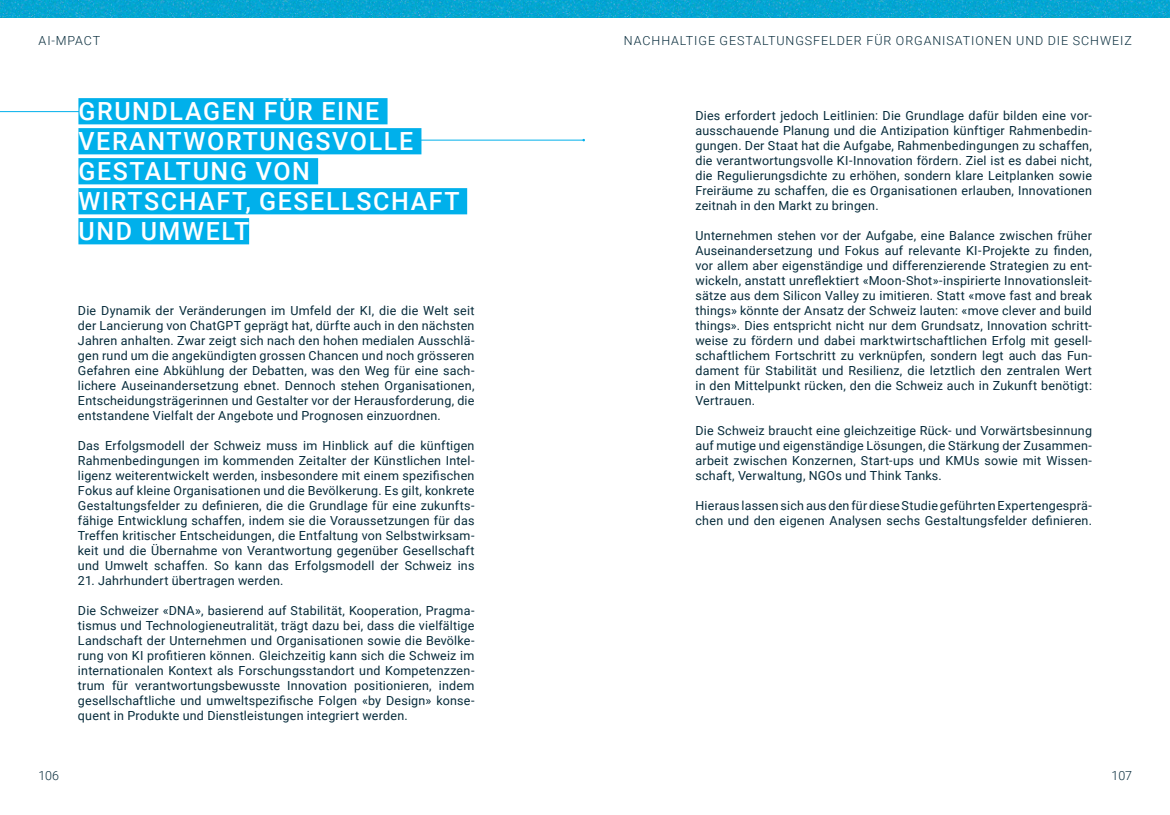
<style>
.page{position:relative;width:1170px;height:815px;background:#fff}
.page>*{position:absolute;margin:0;border:0;box-sizing:border-box;transform-origin:0 0}
.t1{font:500 25px/30px "Roboto";letter-spacing:.065em;color:#fff}
.t2{font:12.5px/15px "Roboto";letter-spacing:.02em;color:#062b3b;text-align:justify}
.t3{font:300 12.5px "Roboto";letter-spacing:.075em;color:#062b3b}
</style>
<div class="page">
<img style="left:584px;top:0;width:583px;height:18px">
<svg style="left:1167px;top:0;width:2px;height:18px"></svg>
<svg style="left:2px;top:0;width:582px;height:18px;background:#08a5d1"></svg>
<svg style="left:0;top:0;width:2px;height:18px"></svg>
<hr style="left:0;top:111px;width:99px;height:1px;background:#00b0eb">
<hr style="left:163px;top:140px;width:420px;height:1px;background:#00b0eb">
<div style="left:78px;top:98px;width:309px;height:26px;background:#00b0eb"></div>
<div style="left:78px;top:128px;width:343px;height:26px;background:#00b0eb"></div>
<div style="left:78px;top:158px;width:240px;height:26px;background:#00b0eb"></div>
<div style="left:78px;top:188px;width:389px;height:26px;background:#00b0eb"></div>
<div style="left:78px;top:218px;width:171px;height:26px;background:#00b0eb"></div>
<p class="t3" style="left:39px;top:32px;width:63px">AI-MPACT</p>
<p class="t3" style="left:623px;top:32px;width:509px">NACHHALTIGE GESTALTUNGSFELDER FÜR ORGANISATIONEN UND DIE SCHWEIZ</p>
<h1 class="t1" style="left:78px;top:95px;width:383px">GRUNDLAGEN FÜR EINE<br>VERANTWORTUNGSVOLLE<br>GESTALTUNG VON<br>WIRTSCHAFT, GESELLSCHAFT<br>UND UMWELT</h1>
<p class="t2" style="left:78px;top:303px;width:398px">Die Dynamik der Veränderungen im Umfeld der KI, die die Welt seit der Lancierung von ChatGPT geprägt hat, dürfte auch in den nächsten Jahren anhalten. Zwar zeigt sich nach den hohen medialen Ausschlä&shy;gen rund um die angekündigten grossen Chancen und noch grösseren Gefahren eine Abkühlung der Debatten, was den Weg für eine sach&shy;lichere Auseinandersetzung ebnet. Dennoch stehen Organisationen, Entscheidungsträgerinnen und Gestalter vor der Herausforderung, die entstandene Vielfalt der Angebote und Prognosen einzuordnen.</p>
<p class="t2" style="left:78px;top:438px;width:398px">Das Erfolgsmodell der Schweiz muss im Hinblick auf die künftigen Rahmenbedingungen im kommenden Zeitalter der Künstlichen Intel&shy;ligenz weiterentwickelt werden, insbesondere mit einem spezifischen Fokus auf kleine Organisationen und die Bevölkerung. Es gilt, konkrete Gestaltungsfelder zu definieren, die die Grundlage für eine zukunfts&shy;fähige Entwicklung schaffen, indem sie die Voraussetzungen für das Treffen kritischer Entscheidungen, die Entfaltung von Selbstwirksam&shy;keit und die Übernahme von Verantwortung gegenüber Gesellschaft und Umwelt schaffen. So kann das Erfolgsmodell der Schweiz ins</p>
<p class="t2" style="left:78px;top:573px;width:207px">21. Jahrhundert übertragen werden.</p>
<p class="t2" style="left:78px;top:603px;width:398px">Die Schweizer «DNA», basierend auf Stabilität, Kooperation, Pragma&shy;tismus und Technologieneutralität, trägt dazu bei, dass die vielfältige Landschaft der Unternehmen und Organisationen sowie die Bevölke&shy;rung von KI profitieren können. Gleichzeitig kann sich die Schweiz im internationalen Kontext als Forschungsstandort und Kompetenzzen&shy;trum für verantwortungsbewusste Innovation positionieren, indem gesellschaftliche und umweltspezifische Folgen «by Design» konse&shy;quent in Produkte und Dienstleistungen integriert werden.</p>
<p class="t2" style="left:695px;top:108px;width:398px">Dies erfordert jedoch Leitlinien: Die Grundlage dafür bilden eine vor&shy;ausschauende Planung und die Antizipation künftiger Rahmenbedin&shy;gungen. Der Staat hat die Aufgabe, Rahmenbedingungen zu schaffen, die verantwortungsvolle KI-Innovation fördern. Ziel ist es dabei nicht, die Regulierungsdichte zu erhöhen, sondern klare Leitplanken sowie Freiräume zu schaffen, die es Organisationen erlauben, Innovationen zeitnah in den Markt zu bringen.</p>
<p class="t2" style="left:695px;top:228px;width:398px">Unternehmen stehen vor der Aufgabe, eine Balance zwischen früher Auseinandersetzung und Fokus auf relevante KI-Projekte zu finden, vor allem aber eigenständige und differenzierende Strategien zu ent&shy;wickeln, anstatt unreflektiert «Moon-Shot»-inspirierte Innovationsleit&shy;sätze aus dem Silicon Valley zu imitieren. Statt «move fast and break things» könnte der Ansatz der Schweiz lauten: «move clever and build things». Dies entspricht nicht nur dem Grundsatz, Innovation schritt&shy;weise zu fördern und dabei marktwirtschaftlichen Erfolg mit gesell&shy;schaftlichem Fortschritt zu verknüpfen, sondern legt auch das Fun&shy;dament für Stabilität und Resilienz, die letztlich den zentralen Wert in den Mittelpunkt rücken, den die Schweiz auch in Zukunft benötigt:<br>Vertrauen.</p>
<p class="t2" style="left:695px;top:423px;width:398px">Die Schweiz braucht eine gleichzeitige Rück- und Vorwärtsbesinnung auf mutige und eigenständige Lösungen, die Stärkung der Zusammen&shy;arbeit zwischen Konzernen, Start-ups und KMUs sowie mit Wissen&shy;schaft, Verwaltung, NGOs und Think Tanks.</p>
<p class="t2" style="left:695px;top:498px;width:398px">Hieraus lassen sich aus den für diese Studie geführten Expertengesprä&shy;chen und den eigenen Analysen sechs Gestaltungsfelder definieren.</p>
<p class="t3" style="left:38px;top:766px;width:22px">106</p>
<p class="t3" style="left:1111px;top:766px;width:22px">107</p>
</div>
